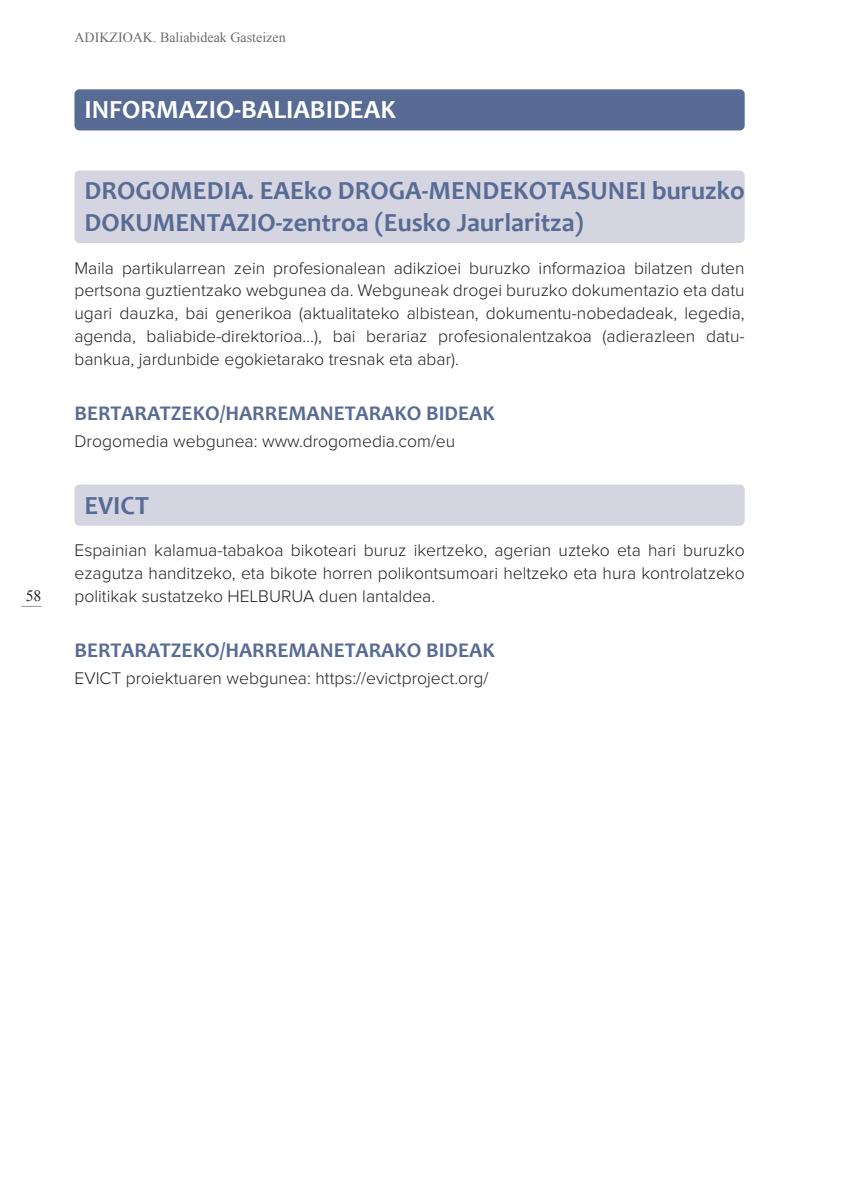
<style>
.page{position:relative;width:844px;height:1191px;background:#fff}
.page>*{position:absolute;margin:0;border:0;box-sizing:border-box;transform-origin:0 0}
.t1{font:700 26.25px/31.5px "Candara";color:#586b94}
.t2{font:700 26.25px "Candara";color:#fff}
.t3{font:700 21px "Candara";color:#586b94}
.t4{font:300 17.5px/22.8px "Proxima Nova";color:#231f20;text-align:justify}
.t5{font:15.75px "Times New Roman";color:#231f20}
.t6{font:14px "Times New Roman";color:#6c6d70}
</style>
<div class="page">
<svg style="left:21px;top:606px;width:20px;height:1px"></svg>
<div style="left:74px;top:89px;width:670px;height:41px;background:#586b94;border-radius:5px"></div>
<div style="left:74px;top:170px;width:670px;height:73px;background:#d5d5e1;border-radius:5px"></div>
<div style="left:74px;top:484px;width:670px;height:42px;background:#d5d5e1;border-radius:5px"></div>
<p class="t5" style="left:26px;top:585px;width:17px">58</p>
<p class="t6" style="left:74px;top:28px;width:213px">ADIKZIOAK. Baliabideak Gasteizen</p>
<h1 class="t2" style="left:84px;top:94px;width:313px">INFORMAZIO-BALIABIDEAK</h1>
<h1 class="t1" style="left:84px;top:175px;width:661px">DROGOMEDIA. EAEko DROGA-MENDEKOTASUNEI buruzko<br>DOKUMENTAZIO-zentroa (Eusko Jaurlaritza)</h1>
<p class="t4" style="left:74px;top:257px;width:671px">Maila partikularrean zein profesionalean adikzioei buruzko informazioa bilatzen duten pertsona guztientzako webgunea da. Webguneak drogei buruzko dokumentazio eta datu ugari dauzka, bai generikoa (aktualitateko albistean, dokumentu-nobedadeak, legedia, agenda, baliabide-direktorioa…), bai berariaz profesionalentzakoa (adierazleen datu&shy;bankua, jardunbide egokietarako tresnak eta abar).</p>
<p class="t3" style="left:74px;top:400px;width:421px">BERTARATZEKO/HARREMANETARAKO BIDEAK</p>
<p class="t4" style="left:74px;top:431px;width:382px">Drogomedia webgunea: www.drogomedia.com/eu</p>
<h1 class="t1" style="left:84px;top:489px;width:66px">EVICT</h1>
<p class="t4" style="left:74px;top:539px;width:671px">Espainian kalamua-tabakoa bikoteari buruz ikertzeko, agerian uzteko eta hari buruzko ezagutza handitzeko, eta bikote horren polikontsumoari heltzeko eta hura kontrolatzeko politikak sustatzeko HELBURUA duen lantaldea.</p>
<p class="t3" style="left:74px;top:637px;width:421px">BERTARATZEKO/HARREMANETARAKO BIDEAK</p>
<p class="t4" style="left:74px;top:668px;width:415px">EVICT proiektuaren webgunea: https://evictproject.org/</p>
</div>
